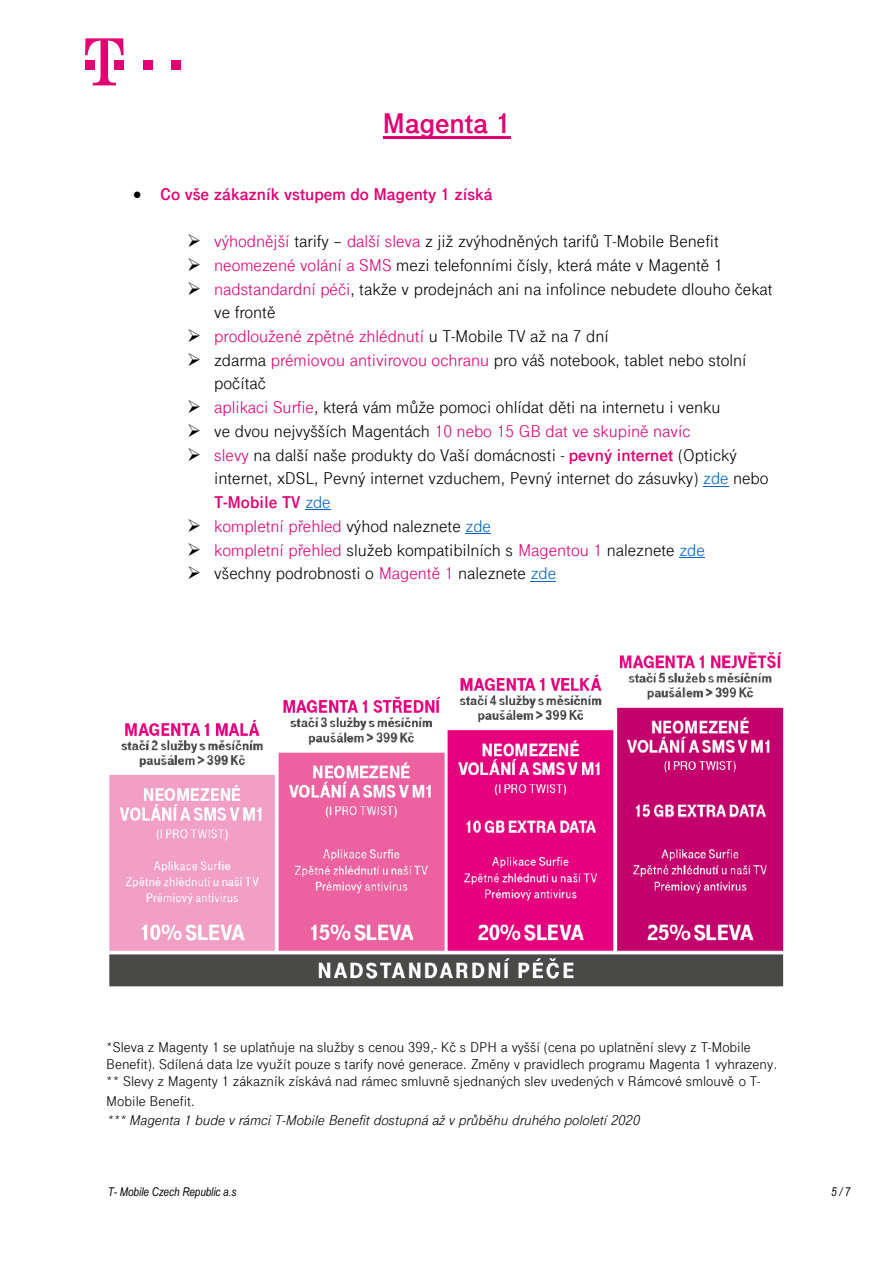
<style>
.page{position:relative;width:893px;height:1263px;background:#fff}
.page>*{position:absolute;margin:0;border:0;box-sizing:border-box;transform-origin:0 0}
.t1{font:700 30px "Tele Grotesk Next";color:#e20074}
.t2{font:18px/23.5px "Tele Grotesk Next";color:#000}
.t3{font:18px "Tele Grotesk Next";color:#e20074}
.t4{font:700 18px "Tele Grotesk Next";color:#e20074}
.t5{font:15px/17.1px "Tele Grotesk Next";color:#000}
.t6{font:italic 15px/19.6px "Tele Grotesk Next";color:#000}
.t7{font:italic 12px "Arial Narrow";letter-spacing:-.005em;color:#000}
.s1{color:#000}
.s2{color:#e20074}
.s3{font-weight:700;color:#e20074}
.s4{color:#0563c1}
.s5{font-style:normal}
</style>
<div class="page">
<img style="left:109px;top:652px;width:675px;height:335px">
<hr style="left:383px;top:136px;width:127px;height:2px;background:#e20074">
<svg style="left:703px;top:486px;width:26px;height:1px"></svg>
<svg style="left:305px;top:509px;width:26px;height:1px"></svg>
<svg style="left:466px;top:533px;width:25px;height:1px"></svg>
<svg style="left:679px;top:557px;width:26px;height:1px"></svg>
<svg style="left:531px;top:581px;width:25px;height:1px"></svg>
<div style="left:143px;top:60px;width:9px;height:10px;background:#e20074"></div>
<div style="left:171px;top:60px;width:10px;height:10px;background:#e20074"></div>
<svg style="left:85px;top:38px;width:39px;height:47px"></svg>
<p class="t1" style="left:383px;top:106px;width:130px">Magenta 1</p>
<p class="t4" style="left:133px;top:184px;width:361px"><span class="s1">•</span> Co vše zákazník vstupem do Magenty 1 získá</p>
<p class="t2" style="left:187px;top:230px;width:533px">➢ <span class="s2">výhodnější</span> tarify – <span class="s2">další sleva</span> z již zvýhodněných tarifů T-Mobile Benefit</p>
<p class="t2" style="left:187px;top:253px;width:537px">➢ <span class="s2">neomezené volání a SMS</span> mezi telefonními čísly, která máte v Magentě 1</p>
<p class="t2" style="left:214px;top:277px;width:560px;text-indent:-27px">➢ <span class="s2">nadstandardní péči</span>, takže v prodejnách ani na infolince nebudete dlouho čekat ve frontě</p>
<p class="t3" style="left:187px;top:326px;width:423px"><span class="s1">➢</span> prodloužené zpětné zhlédnutí <span class="s1">u T-Mobile TV až na 7 dní</span></p>
<p class="t2" style="left:214px;top:348px;width:534px;text-indent:-27px">➢ zdarma <span class="s2">prémiovou antivirovou ochranu</span> pro váš notebook, tablet nebo stolní počítač</p>
<p class="t2" style="left:187px;top:396px;width:535px">➢ <span class="s2">aplikaci Surfie</span>, která vám může pomoci ohlídat děti na internetu i venku</p>
<p class="t3" style="left:187px;top:421px;width:505px"><span class="s1">➢ ve dvou nejvyšších Magentách</span> 10 nebo 15 GB dat ve skupině navíc</p>
<p class="t2" style="left:214px;top:443px;width:556px;text-indent:-27px">➢ <span class="s2">slevy</span> na další naše produkty do Vaší domácnosti - <span class="s3">pevný internet</span> (Optický internet, xDSL, Pevný internet vzduchem, Pevný internet do zásuvky) <span class="s4">zde</span> nebo<br><span class="s3">T-Mobile TV</span> <span class="s4">zde</span></p>
<p class="t3" style="left:187px;top:516px;width:305px"><span class="s1">➢</span> kompletní přehled <span class="s1">výhod naleznete</span> <span class="s4">zde</span></p>
<p class="t2" style="left:187px;top:538px;width:519px">➢ <span class="s2">kompletní přehled</span> služeb kompatibilních s <span class="s2">Magentou 1</span> naleznete <span class="s4">zde</span></p>
<p class="t2" style="left:187px;top:562px;width:370px">➢ všechny podrobnosti o <span class="s2">Magentě 1</span> naleznete <span class="s4">zde</span></p>
<p class="t5" style="left:106px;top:1038px;width:673px">*Sleva z Magenty 1 se uplatňuje na služby s cenou 399,- Kč s DPH a vyšší (cena po uplatnění slevy z T-Mobile<br>Benefit). Sdílená data lze využít pouze s tarify nové generace. Změny v pravidlech programu Magenta 1 vyhrazeny. ** Slevy z Magenty 1 zákazník získává nad rámec smluvně sjednaných slev uvedených v Rámcové smlouvě o T-</p>
<p class="t6" style="left:106px;top:1091px;width:535px"><span class="s5">Mobile Benefit.<br></span>*** Magenta 1 bude v rámci T-Mobile Benefit dostupná až v průběhu druhého pololetí 2020</p>
<p class="t7" style="left:108px;top:1184px;width:130px">T- Mobile Czech Republic a.s</p>
<p class="t7" style="left:831px;top:1184px;width:21px">5/ 7</p>
</div>
